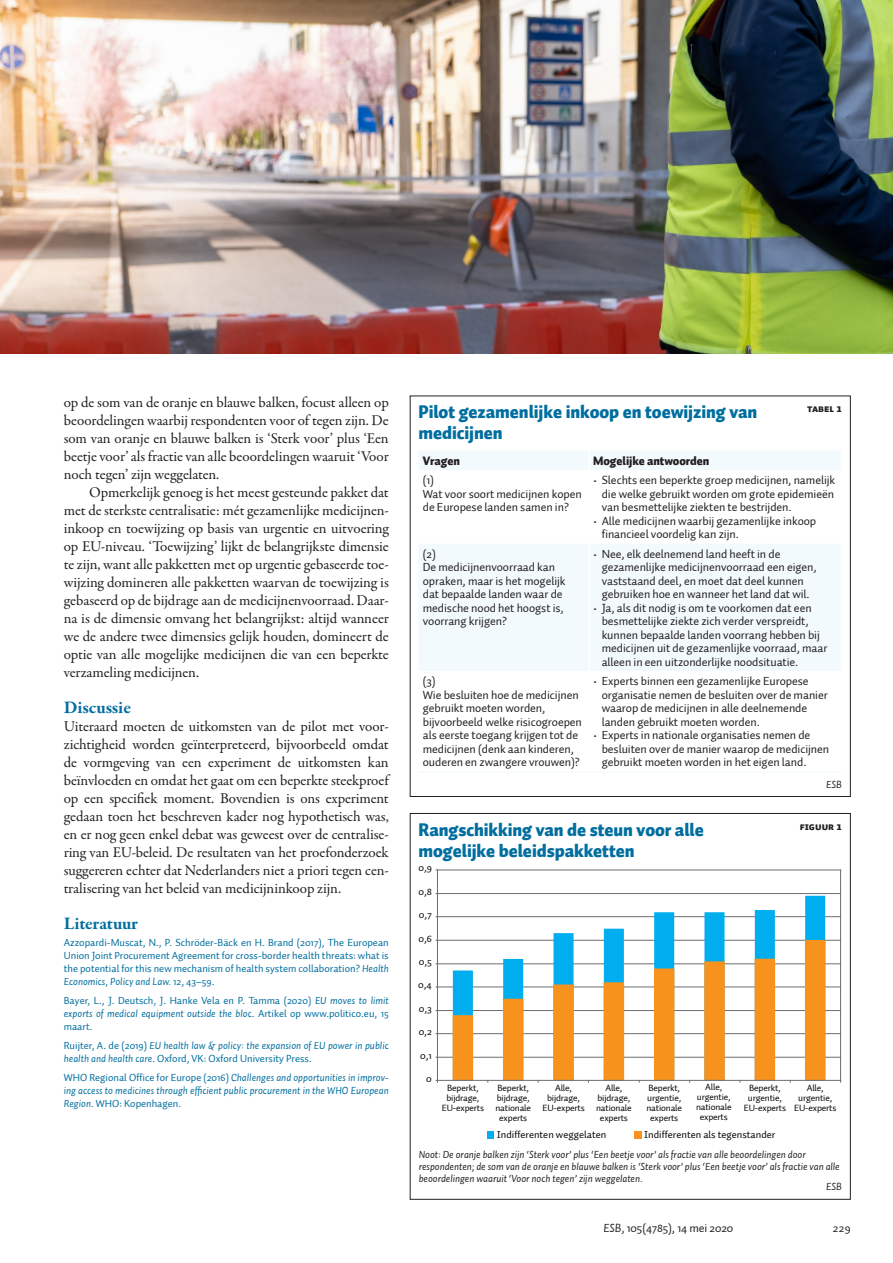
<style>
.page{position:relative;width:893px;height:1263px;background:#fff}
.page>*{position:absolute;margin:0;border:0;box-sizing:border-box;transform-origin:0 0}
.FIGUURKOP{font:900 18px/21px "Auto 1";letter-spacing:-.005em;color:#006e9f}
.LITERATUURKOP{font:700 18px "Garamond Premr Pro";letter-spacing:-.01em;color:#006e9f}
.TUSSENKOP{font:700 18px "Garamond Premr Pro";color:#006e9f}
.PLAT_EersteAlinea{font:15px/18px "Garamond Premr Pro";letter-spacing:-.005em;color:#231f20;text-align:justify}
.PLAT_VervolgAlinea{font:15px/18px "Garamond Premr Pro";letter-spacing:-.005em;color:#231f20;text-align:justify}
.TABELTEKST{font:12px/13.5px "Auto 1";letter-spacing:-.005em;color:#231f20}
.TABELBOVENTXT{font:900 12px "Auto 1";letter-spacing:-.005em;color:#231f20}
.LITERATUURTXT{font:10.5px/12.8px "Auto 1";color:#006e9f;text-align:justify}
.LITERATUURTXT-2{font:italic 10.5px/12.8px "Auto 1";color:#006e9f}
.BIJSCHRIFT{font:italic 10.5px/12px "Auto 1";letter-spacing:-.005em;color:#231f20}
.FIGUURNUMMMER{font:10.5px "Auto 1 Black Sm Cp";color:#231f20}
.t1{font:10.35px "Auto 1";color:#050504}
.t2{font:9.3px/10.1px "Auto 1";letter-spacing:-.015em;color:#050504;text-align:center}
.s1{font-style:italic}
.s2{font-style:normal}
</style>
<div class="page">
<div style="left:487px;top:1131px;width:7px;height:7px;background:#00aeef"></div>
<div style="left:634px;top:1132px;width:8px;height:7px;background:#f7931d"></div>
<hr style="left:437px;top:893px;width:404px;height:1px;background:#6c6d70">
<hr style="left:437px;top:916px;width:404px;height:1px;background:#6c6d70">
<hr style="left:437px;top:940px;width:404px;height:1px;background:#6c6d70">
<hr style="left:437px;top:963px;width:404px;height:1px;background:#6c6d70">
<hr style="left:437px;top:987px;width:404px;height:1px;background:#6c6d70">
<hr style="left:437px;top:1010px;width:404px;height:1px;background:#6c6d70">
<hr style="left:437px;top:1033px;width:404px;height:1px;background:#6c6d70">
<hr style="left:437px;top:1057px;width:404px;height:1px;background:#6c6d70">
<svg style="left:453px;top:896px;width:372px;height:44px"></svg>
<svg style="left:453px;top:940px;width:372px;height:140px"></svg>
<hr style="left:437px;top:870px;width:1px;height:210px;background:#6c6d70">
<hr style="left:840px;top:870px;width:1px;height:210px;background:#6c6d70">
<hr style="left:437px;top:1080px;width:404px;height:1px;background:#6c6d70">
<hr style="left:437px;top:870px;width:404px;height:1px;background:#6c6d70">
<div style="left:419px;top:451px;width:421px;height:19px;background:#f3fafe"></div>
<div style="left:419px;top:544px;width:421px;height:127px;background:#f3fafe"></div>
<svg style="left:588px;top:451px;width:2px;height:19px"></svg>
<hr style="left:588px;top:543px;width:2px;height:128px;background:#fff">
<svg style="left:419px;top:772px;width:421px;height:1px"></svg>
<img style="left:0;top:0;width:893px;height:353px">
<p class="PLAT_EersteAlinea" style="left:64px;top:394px;width:327px">op de som van de oranje en blauwe balken, focust alleen op beoordelingen waarbij respondenten voor of tegen zijn. De som van oranje en blauwe balken is ‘Sterk voor’ plus ‘Een beetje voor’ als fractie van alle beoordelingen waaruit ‘Voor noch tegen’ zijn weggelaten.</p>
<p class="PLAT_VervolgAlinea" style="left:64px;top:484px;width:327px;text-indent:26px">Opmerkelijk genoeg is het meest gesteunde pakket dat met de sterkste centralisatie: mét gezamenlijke medicijnen&shy;inkoop en toewijzing op basis van urgentie en uitvoering op EU-niveau. ‘Toewijzing’ lijkt de belangrijkste dimensie te zijn, want alle pakketten met op urgentie gebaseerde toe&shy;wijzing domineren alle pakketten waarvan de toewijzing is gebaseerd op de bijdrage aan de medicijnenvoorraad. Daar&shy;na is de dimensie omvang het belangrijkst: altijd wanneer we de andere twee dimensies gelijk houden, domineert de optie van alle mogelijke medicijnen die van een beperkte verzameling medicijnen.</p>
<p class="TUSSENKOP" style="left:64px;top:696px;width:69px">Discussie</p>
<p class="PLAT_EersteAlinea" style="left:64px;top:718px;width:327px">Uiteraard moeten de uitkomsten van de pilot met voor&shy;zichtigheid worden geïnterpreteerd, bijvoorbeeld omdat de vormgeving van een experiment de uitkomsten kan beïnvloeden en omdat het gaat om een beperkte steekproef op een specifiek moment. Bovendien is ons experiment gedaan toen het beschreven kader nog hypothetisch was, en er nog geen enkel debat was geweest over de centralise&shy;ring van EU-beleid. De resultaten van het proefonderzoek suggereren echter dat Nederlanders niet a priori tegen cen&shy;tralisering van het beleid van medicijninkoop zijn.</p>
<p class="LITERATUURKOP" style="left:64px;top:912px;width:76px">Literatuur</p>
<p class="LITERATUURTXT" style="left:64px;top:936px;width:326px">Azzopardi-Muscat, N., P. Schröder-Bäck en H. Brand (2017), The European Union Joint Procurement Agreement for cross-border health threats: what is the potential for this new mechanism of health system collaboration? <span class="s1">Health Economics, Policy and Law.</span> 12, 43–59.</p>
<p class="LITERATUURTXT" style="left:64px;top:994px;width:326px">Bayer, L., J. Deutsch, J. Hanke Vela en P. Tamma (2020) <span class="s1">EU moves to limit exports of medical equipment outside the bloc</span>. Artikel op www.politico.eu, 15 maart.</p>
<p class="LITERATUURTXT-2" style="left:64px;top:1039px;width:326px"><span class="s2">Ruijter, A. de (2019)</span> EU health law &amp; policy: the expansion of EU power in public health and health care<span class="s2">. Oxford, VK: Oxford University Press.</span></p>
<p class="LITERATUURTXT-2" style="left:64px;top:1071px;width:326px;text-align:justify"><span class="s2">WHO Regional Office for Europe (2016)</span> Challenges and opportunities in improv&shy;ing access to medicines through efficient public procurement in the WHO European Region<span class="s2">. WHO: Kopenhagen.</span></p>
<p class="FIGUURKOP" style="left:419px;top:402px;width:340px">Pilot gezamenlijke inkoop en toewijzing van medicijnen</p>
<p class="FIGUURNUMMMER" style="left:807px;top:403px;width:36px">TABEL 1</p>
<p class="TABELBOVENTXT" style="left:423px;top:453px;width:39px">Vragen</p>
<p class="TABELBOVENTXT" style="left:593px;top:453px;width:118px">Mogelijke antwoorden</p>
<p class="TABELTEKST" style="left:423px;top:474px;width:160px">(1)<br>Wat voor soort medicijnen kopen de Europese landen samen in?</p>
<p class="TABELTEKST" style="left:602px;top:474px;width:235px;text-align:justify;text-indent:-9px">• Slechts een beperkte groep medicijnen, namelijk die welke gebruikt worden om grote epidemieën van besmettelijke ziekten te bestrijden.</p>
<p class="TABELTEKST" style="left:602px;top:514px;width:216px;text-indent:-9px">• Alle medicijnen waarbij gezamenlijke inkoop financieel voordelig kan zijn.</p>
<p class="TABELTEKST" style="left:423px;top:547px;width:14px">(2)</p>
<p class="TABELTEKST" style="left:423px;top:561px;width:144px">De medicijnenvoorraad kan opraken, maar is het mogelijk dat bepaalde landen waar de medische nood het hoogst is, voorrang krijgen?</p>
<p class="TABELTEKST" style="left:602px;top:547px;width:216px;text-indent:-9px">• Nee, elk deelnemend land heeft in de gezamenlijke medicijnenvoorraad een eigen, vaststaand deel, en moet dat deel kunnen gebruiken hoe en wanneer het land dat wil.</p>
<p class="TABELTEKST" style="left:602px;top:601px;width:227px;text-indent:-9px">• Ja, als dit nodig is om te voorkomen dat een besmettelijke ziekte zich verder verspreidt, kunnen bepaalde landen voorrang hebben bij medicijnen uit de gezamenlijke voorraad, maar alleen in een uitzonderlijke noodsituatie.</p>
<p class="TABELTEKST" style="left:423px;top:675px;width:14px">(3)</p>
<p class="TABELTEKST" style="left:423px;top:688px;width:161px">Wie besluiten hoe de medicijnen gebruikt moeten worden, bijvoorbeeld welke risicogroepen als eerste toegang krijgen tot de medicijnen (denk aan kinderen, ouderen en zwangere vrouwen)?</p>
<p class="TABELTEKST" style="left:602px;top:675px;width:228px;text-indent:-9px">• Experts binnen een gezamenlijke Europese organisatie nemen de besluiten over de manier waarop de medicijnen in alle deelnemende landen gebruikt moeten worden.</p>
<p class="TABELTEKST" style="left:602px;top:729px;width:229px;text-indent:-9px">• Experts in nationale organisaties nemen de besluiten over de manier waarop de medicijnen gebruikt moeten worden in het eigen land.</p>
<p class="BIJSCHRIFT" style="left:826px;top:778px;width:17px">ESB</p>
<p class="FIGUURKOP" style="left:419px;top:820px;width:287px">Rangschikking van de steun voor alle</p>
<p class="FIGUURKOP" style="left:419px;top:841px;width:218px">mogelijke beleidspakketten</p>
<p class="t1" style="left:418px;top:861px;width:15px">0,9</p>
<p class="t1" style="left:418px;top:885px;width:15px">0,8</p>
<p class="t1" style="left:419px;top:908px;width:15px">0,7</p>
<p class="t1" style="left:418px;top:932px;width:15px">0,6</p>
<p class="t1" style="left:419px;top:955px;width:15px">0,5</p>
<p class="t1" style="left:418px;top:978px;width:15px">0,4</p>
<p class="t1" style="left:419px;top:1002px;width:15px">0,3</p>
<p class="t1" style="left:419px;top:1025px;width:15px">0,2</p>
<p class="t1" style="left:420px;top:1048px;width:13px">0,1</p>
<p class="FIGUURNUMMMER" style="left:800px;top:820px;width:44px">FIGUUR 1</p>
<p class="t1" style="left:426px;top:1072px;width:7px">0</p>
<p class="t2" style="left:442px;top:1082px;width:44px">Beperkt, bijdrage,<br>EU-experts</p>
<p class="t2" style="left:495px;top:1082px;width:37px">Beperkt, bijdrage, nationale experts</p>
<p class="t2" style="left:542px;top:1082px;width:44px">Alle, bijdrage,<br>EU-experts</p>
<p class="t2" style="left:596px;top:1082px;width:37px">Alle, bijdrage, nationale experts</p>
<p class="t2" style="left:646px;top:1082px;width:37px">Beperkt, urgentie, nationale experts</p>
<p class="t2" style="left:696px;top:1082px;width:37px">Alle, urgentie, nationale experts</p>
<p class="t2" style="left:744px;top:1082px;width:44px">Beperkt, urgentie,<br>EU-experts</p>
<p class="t2" style="left:794px;top:1082px;width:44px">Alle, urgentie,<br>EU-experts</p>
<p class="t1" style="left:497px;top:1128px;width:111px">Indifferenten weggelaten</p>
<p class="t1" style="left:644px;top:1128px;width:133px">Indifferenten als tegenstander</p>
<p class="BIJSCHRIFT" style="left:419px;top:1148px;width:423px">Noot: De oranje balken zijn ‘Sterk voor’ plus ‘Een beetje voor’ als fractie van alle beoordelingen door respondenten; de som van de oranje en blauwe balken is ‘Sterk voor’ plus ‘Een beetje voor’ als fractie van alle beoordelingen waaruit ‘Voor noch tegen’ zijn weggelaten.</p>
<p class="BIJSCHRIFT" style="left:826px;top:1180px;width:17px">ESB</p>
<p class="TABELTEKST" style="left:604px;top:1222px;width:131px"><span class="s1">ESB</span>, 105(4785), 14 mei 2020</p>
<p class="TABELTEKST" style="left:833px;top:1222px;width:19px">229</p>
</div>
